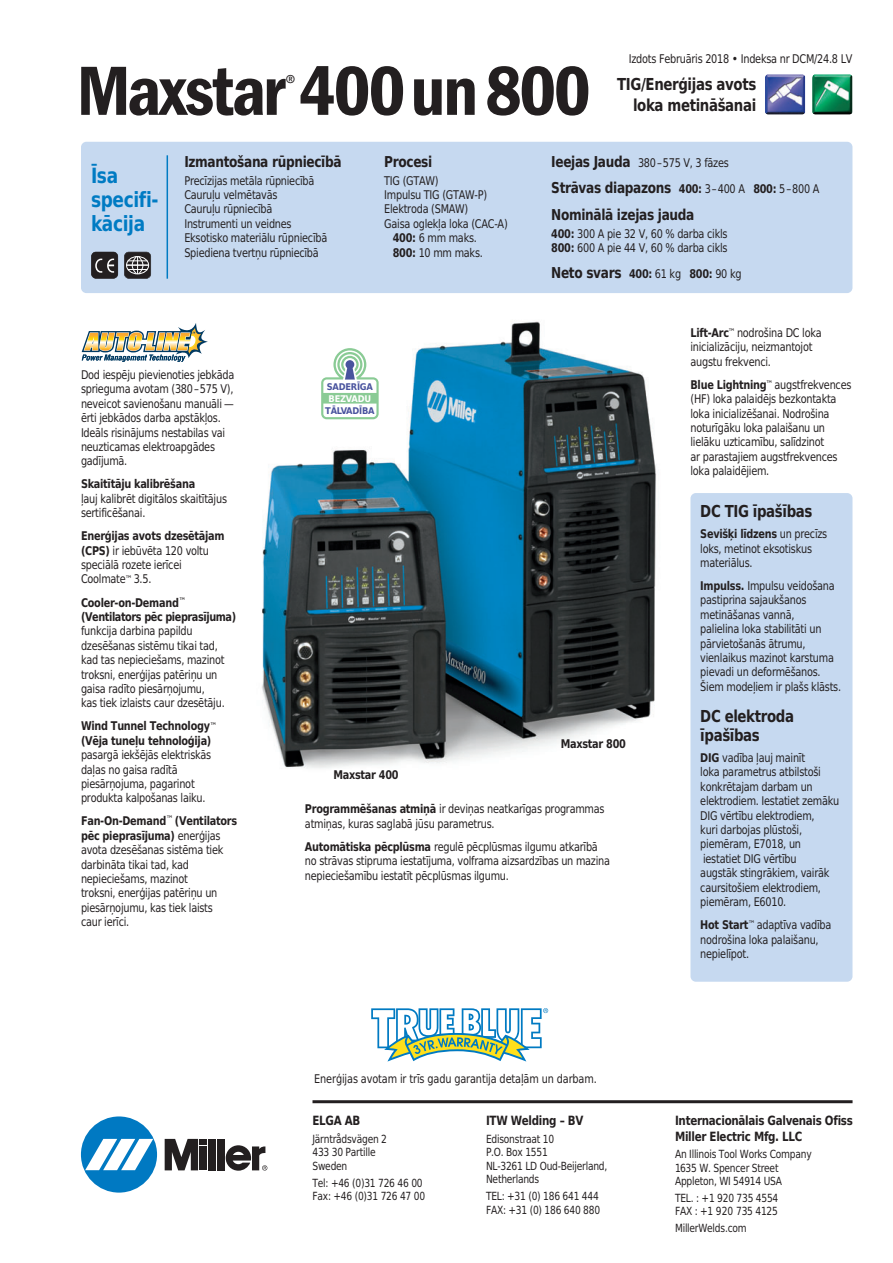
<style>
.page{position:relative;width:893px;height:1263px;background:#fff}
.page>*{position:absolute;margin:0;border:0;box-sizing:border-box;transform-origin:0 0}
.t1{font:72px "ITC Franklin Gothic Std Dm Cd";letter-spacing:-.025em;color:#231f20}
.t2{font:700 21px/24px "DejaVu Sans Condensed";letter-spacing:-.02em;color:#007bc3;scale:.9 1}
.t3{font:condensed 21px "ITC Franklin Gothic Std";color:#231f20}
.t4{font:700 16.5px/21px "DejaVu Sans Condensed";letter-spacing:-.025em;color:#231f20;text-align:right;scale:.9 1}
.t5{font:700 15px/26.7px "DejaVu Sans Condensed";letter-spacing:-.025em;color:#231f20;scale:.9 1}
.t6{font:700 12.75px/15.3px "DejaVu Sans Condensed";letter-spacing:-.025em;color:#231f20;scale:.9 1}
.t7{font:12px/14.4px "DejaVu Sans Condensed";letter-spacing:-.025em;color:#231f20;scale:.9 1}
.t8{font:700 12px/14.4px "DejaVu Sans Condensed";letter-spacing:-.025em;color:#231f20;scale:.9 1}
.t9{font:11.25px/13.5px "DejaVu Sans Condensed";letter-spacing:-.025em;color:#231f20;scale:.9 1}
.t10{font:700 9.3px "DejaVu Sans Condensed";letter-spacing:-.025em;color:#49539e}
.t11{font:700 9.3px "DejaVu Sans Condensed";letter-spacing:-.025em;color:#fff}
.s1{font-weight:700}
.s2{font-weight:700;font-size:15px}
.s3{font-size:12px}
.s4{font-weight:400;font-size:12px}
.s5{font-size:9px}
.s6{font-weight:400;font-size:9px}
</style>
<div class="page">
<img style="left:262px;top:321px;width:395px;height:448px">
<svg style="left:371px;top:1008px;width:177px;height:53px"></svg>
<div style="left:81px;top:142px;width:771px;height:151px;background:#c6d9f0;border-radius:5px"></div>
<div style="left:125px;top:252px;width:26px;height:26px;background:#231f20;border-radius:4px"></div>
<div style="left:125px;top:252px;width:26px;height:26px;border:1px solid #231f20;border-radius:4px"></div>
<svg style="left:127px;top:256px;width:21px;height:19px"></svg>
<div style="left:126px;top:256px;width:23px;height:18px;border:1px solid #fff;border-radius:50%"></div>
<div style="left:124px;top:252px;width:27px;height:27px;border:1px solid #231f20;border-radius:5px"></div>
<div style="left:92px;top:252px;width:26px;height:26px;background:#231f20;border-radius:4px"></div>
<div style="left:92px;top:252px;width:26px;height:26px;border:1px solid #231f20;border-radius:4px"></div>
<svg style="left:95px;top:259px;width:19px;height:14px"></svg>
<div style="left:91px;top:252px;width:27px;height:27px;border:1px solid #231f20;border-radius:5px"></div>
<img style="left:812px;top:74px;width:40px;height:41px">
<img style="left:765px;top:74px;width:40px;height:41px">
<svg style="left:82px;top:323px;width:126px;height:39px"></svg>
<div style="left:690px;top:493px;width:162px;height:489px;background:#c6d9f0;border-radius:5px"></div>
<svg style="left:321px;top:348px;width:58px;height:71px"></svg>
<hr style="left:167px;top:155px;width:1px;height:124px;background:#007bc3">
<div style="left:81px;top:1116px;width:76px;height:76px;background:#0079c2;border-radius:50%"></div>
<svg style="left:85px;top:1139px;width:68px;height:31px"></svg>
<div style="left:209px;top:1139px;width:7px;height:31px;background:#231f20"></div>
<div style="left:218px;top:1139px;width:7px;height:31px;background:#231f20"></div>
<svg style="left:165px;top:1139px;width:42px;height:31px"></svg>
<svg style="left:226px;top:1145px;width:41px;height:26px"></svg>
<hr style="left:312px;top:1100px;width:540px;height:3px;background:#231f20">
<p class="t7" style="left:629px;top:53px;width:250px">Izdots Februāris 2018 • Indeksa nr DCM/24.8 LV</p>
<h1 class="t1" style="left:77px;top:48px;width:515px">Maxstar 400un800</h1>
<h2 class="t3" style="left:285px;top:70px;width:12px">®</h2>
<h3 class="t4" style="left:617px;top:75px;width:156px">TIG/Enerģijas avots loka metināšanai</h3>
<h2 class="t2" style="left:91px;top:165px;width:77px">Īsa specifi - kācija</h2>
<p class="t5" style="left:184px;top:149px;width:176px">Izmantošana rūpniecībā</p>
<p class="t7" style="left:184px;top:174px;width:160px">Precīzijas metāla rūpniecībā<br>Cauruļu velmētavās<br>Cauruļu rūpniecībā<br>Instrumenti un veidnes<br>Eksotisko materiālu rūpniecībā<br>Spiediena tvertņu rūpniecībā</p>
<p class="t5" style="left:384px;top:149px;width:55px">Procesi</p>
<p class="t7" style="left:384px;top:174px;width:62px">TIG (GTAW)</p>
<p class="t7" style="left:384px;top:188px;width:116px">Impulsu TIG (GTAW-P)</p>
<p class="t7" style="left:384px;top:203px;width:95px">Elektroda (SMAW)</p>
<p class="t7" style="left:384px;top:217px;width:139px">Gaisa oglekļa loka (CAC-A)</p>
<p class="t7" style="left:393px;top:232px;width:95px"><span class="s1">400:</span> 6 mm maks.</p>
<p class="t7" style="left:393px;top:246px;width:102px"><span class="s1">800:</span> 10 mm maks.</p>
<p class="t7" style="left:551px;top:156px;width:199px"><span class="s2">Ieejas Jauda</span> 380–575 V, 3 fāzes</p>
<p class="t5" style="left:551px;top:176px;width:300px">Strāvas diapazons <span class="s3">400:</span> <span class="s4">3–400 A</span> <span class="s3">800:</span> <span class="s4">5–800 A<br></span>Nominālā izejas jauda</p>
<p class="t7" style="left:551px;top:227px;width:197px"><span class="s1">400:</span> 300 A pie 32 V, 60 % darba cikls<br><span class="s1">800:</span> 600 A pie 44 V, 60 % darba cikls</p>
<p class="t5" style="left:551px;top:260px;width:213px">Neto svars <span class="s3">400:</span> <span class="s4">61 kg</span> <span class="s3">800:</span> <span class="s4">90 kg</span></p>
<p class="t7" style="left:81px;top:368px;width:172px">Dod iespēju pievienoties jebkāda sprieguma avotam (380–575 V), neveicot savienošanu manuāli — ērti jebkādos darba apstākļos.<br>Ideāls risinājums nestabilas vai neuzticamas elektroapgādes gadījumā.</p>
<p class="t8" style="left:81px;top:478px;width:128px">Skaitītāju kalibrēšana</p>
<p class="t7" style="left:81px;top:492px;width:164px">ļauj kalibrēt digitālos skaitītājus sertificēšanai.</p>
<p class="t7" style="left:81px;top:530px;width:161px"><span class="s1">Enerģijas avots dzesētājam (CPS)</span> ir iebūvēta 120 voltu speciālā rozete ierīcei<br>Coolmate<span class="s5">™</span> 3.5.</p>
<p class="t8" style="left:81px;top:596px;width:174px">Cooler-on-Demand<sup>™ </sup>(Ventilators pēc pieprasījuma)</p>
<p class="t7" style="left:81px;top:625px;width:161px">funkcija darbina papildu dzesēšanas sistēmu tikai tad, kad tas nepieciešams, mazinot troksni, enerģijas patēriņu un gaisa radīto piesārņojumu,<br>kas tiek izlaists caur dzesētāju.</p>
<p class="t8" style="left:81px;top:720px;width:153px">Wind Tunnel Technology<span class="s6">™ </span>(Vēja tuneļu tehnoloģija)</p>
<p class="t7" style="left:81px;top:749px;width:146px">pasargā iekšējās elektriskās daļas no gaisa radītā piesārņojuma, pagarinot produkta kalpošanas laiku.</p>
<p class="t7" style="left:81px;top:815px;width:175px"><span class="s1">Fan-On-Demand</span><sup>™</sup> <span class="s1">(Ventilators pēc pieprasījuma)</span> enerģijas avota dzesēšanas sistēma tiek darbināta tikai tad, kad nepieciešams, mazinot<br>troksni, enerģijas patēriņu un piesārņojumu, kas tiek laists<br>caur ierīci.</p>
<p class="t10" style="left:327px;top:383px;width:48px">SADERĪGA</p>
<p class="t11" style="left:329px;top:395px;width:44px">BEZVADU</p>
<p class="t10" style="left:325px;top:407px;width:51px">TĀLVADĪBA</p>
<p class="t8" style="left:333px;top:768px;width:74px">Maxstar 400</p>
<p class="t8" style="left:561px;top:737px;width:74px">Maxstar 800</p>
<p class="t7" style="left:305px;top:803px;width:334px"><span class="s1">Programmēšanas atmiņā</span> ir deviņas neatkarīgas programmas atmiņas, kuras saglabā jūsu parametrus.</p>
<p class="t7" style="left:305px;top:840px;width:341px"><span class="s1">Automātiska pēcplūsma</span> regulē pēcplūsmas ilgumu atkarībā no strāvas stipruma iestatījuma, volframa aizsardzības un mazina nepieciešamību iestatīt pēcplūsmas ilgumu.</p>
<p class="t7" style="left:314px;top:1072px;width:315px">Enerģijas avotam ir trīs gadu garantija detaļām un darbam.</p>
<p class="t6" style="left:312px;top:1114px;width:55px">ELGA AB</p>
<p class="t9" style="left:312px;top:1133px;width:84px">Järntrådsvägen 2<br>433 30 Partille<br>Sweden</p>
<p class="t9" style="left:312px;top:1177px;width:127px">Tel: +46 (0)31 726 46 00<br>Fax: +46 (0)31 726 47 00</p>
<p class="t6" style="left:486px;top:1114px;width:110px">ITW Welding – BV</p>
<p class="t9" style="left:486px;top:1133px;width:136px">Edisonstraat 10<br>P.O. Box 1551<br>NL-3261 LD Oud-Beijerland,<br>Netherlands</p>
<p class="t9" style="left:486px;top:1190px;width:128px">TEL: +31 (0) 186 641 444<br>FAX: +31 (0) 186 640 880</p>
<p class="t7" style="left:690px;top:326px;width:147px"><span class="s1">Lift-Arc</span><span class="s5">™</span> nodrošina DC loka inicializāciju, neizmantojot augstu frekvenci.</p>
<p class="t7" style="left:690px;top:378px;width:180px"><span class="s1">Blue Lightning</span><span class="s5">™</span> augstfrekvences (HF) loka palaidējs bezkontakta loka inicializēšanai. Nodrošina noturīgāku loka palaišanu un lielāku uzticamību, salīdzinot<br>ar parastajiem augstfrekvences loka palaidējiem.</p>
<h3 class="t4" style="left:700px;top:502px;width:126px">DC TIG īpašības</h3>
<p class="t7" style="left:700px;top:528px;width:143px"><span class="s1">Sevišķi līdzens</span> un precīzs loks, metinot eksotiskus materiālus.</p>
<p class="t7" style="left:700px;top:579px;width:158px"><span class="s1">Impulss.</span> Impulsu veidošana pastiprina sajaukšanos metināšanas vannā,<br>palielina loka stabilitāti un pārvietošanās ātrumu, vienlaikus mazinot karstuma pievadi un deformēšanos.<br>Šiem modeļiem ir plašs klāsts.</p>
<h3 class="t4" style="left:700px;top:707px;width:106px;line-height:19.8px;text-align:left">DC elektroda īpašības</h3>
<p class="t7" style="left:700px;top:751px;width:156px"><span class="s1">DIG</span> vadība ļauj mainīt<br>loka parametrus atbilstoši konkrētajam darbam un elektrodiem. Iestatiet zemāku<br>DIG vērtību elektrodiem,<br>kuri darbojas plūstoši, piemēram, E7018, un iestatiet DIG vērtību<br>augstāk stingrākiem, vairāk caursitošiem elektrodiem, piemēram, E6010.</p>
<p class="t7" style="left:700px;top:919px;width:147px"><span class="s1">Hot Start</span><sup>™</sup> adaptīva vadība nodrošina loka palaišanu, nepielīpot.</p>
<p class="t6" style="left:675px;top:1114px;width:199px">Internacionālais Galvenais Ofiss<br>Miller Electric Mfg. LLC</p>
<p class="t9" style="left:675px;top:1148px;width:153px">An Illinois Tool Works Company<br>1635 W. Spencer Street<br>Appleton, WI 54914 USA</p>
<p class="t9" style="left:675px;top:1192px;width:116px">TEL. : +1 920 735 4554<br>FAX : +1 920 735 4125</p>
<p class="t9" style="left:675px;top:1222px;width:81px">MillerWelds.com</p>
</div>
